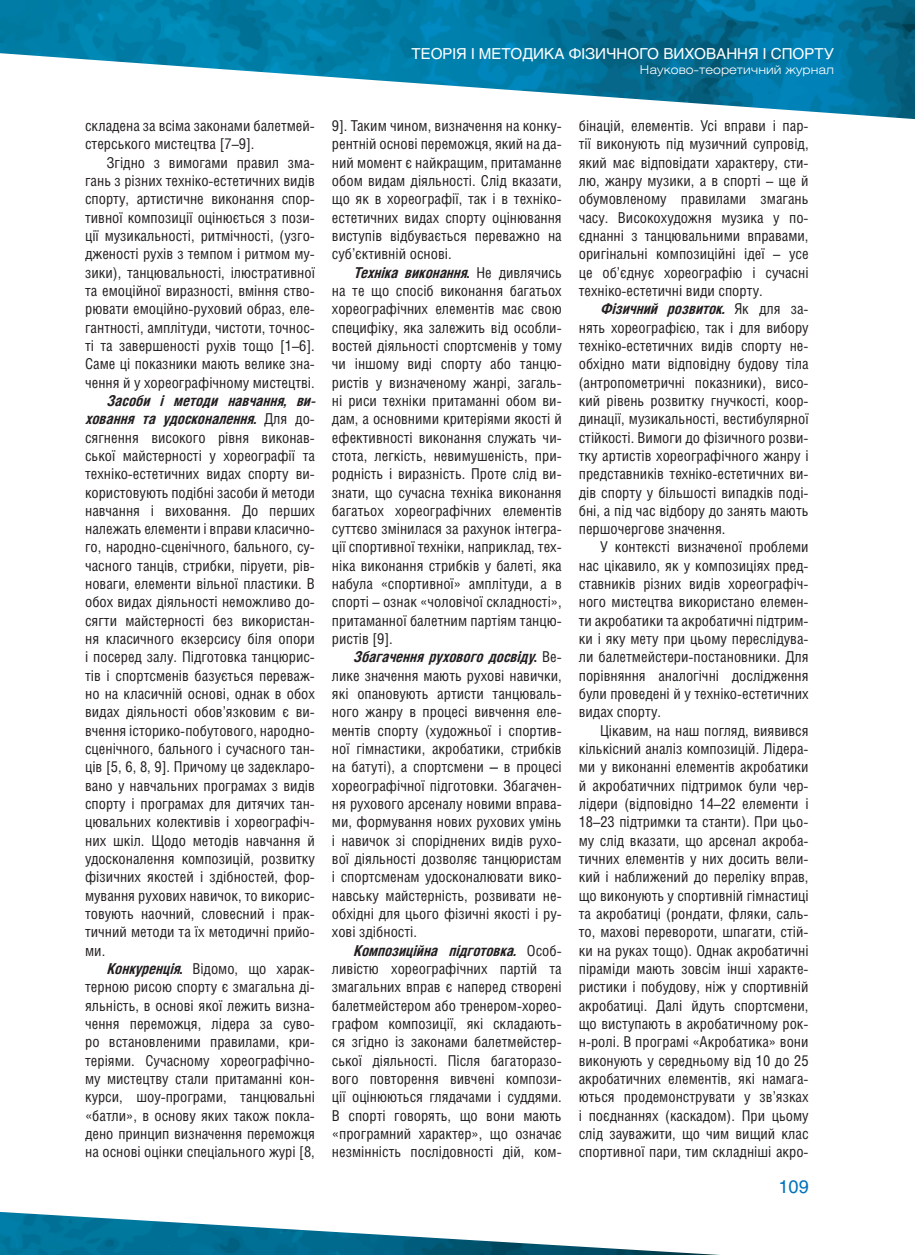
<style>
.page{position:relative;width:915px;height:1255px;background:#fff}
.page>*{position:absolute;margin:0;border:0;box-sizing:border-box;transform-origin:0 0}
.t1{font:18px "Helios C";color:#0072bc}
.t2{font:15px/18.3px "Helios Cond C";color:#231f20;text-align:justify}
.t3{font:15px "Helios C";color:#fff}
.t4{font:12px "Helios Ext Light C";color:#fff}
.s1{font-weight:700;font-style:italic}
.s2{font-weight:700}
.s3{font-family:"Arial"}
</style>
<div class="page">
<img style="left:0;top:0;width:914px;height:119px">
<img style="left:0;top:1211px;width:703px;height:43px">
<p class="t3" style="left:411px;top:44px;width:316px">Теорія і методика фізичного вихованн</p>
<p class="t3" style="left:747px;top:44px;width:85px">я і спорту</p>
<p class="t4" style="left:639px;top:62px;width:196px">Науково-теоретичний журнал</p>
<p class="t2" style="left:85px;top:116px;width:231px">складена за всіма законами балетмей&shy;стерського мистецтва [7–9].</p>
<p class="t2" style="left:85px;top:153px;width:231px;text-indent:21px">Згідно з вимогами правил зма&shy;гань з різних техніко-естетичних видів спорту, артистичне виконання спор&shy;тивної композиції оцінюється з пози&shy;ції музикальності, ритмічності, (узго&shy;дженості рухів з темпом і ритмом му&shy;зики), танцювальності, ілюстративної та емоційної виразності, вміння ство&shy;рювати емоційно-руховий образ, еле&shy;гантності, амплітуди, чистоти, точнос&shy;ті та завершеності рухів тощо [1–6].<br>Саме ці показники мають велике зна&shy;чення й у хореографічному мистецтві.</p>
<p class="t2" style="left:85px;top:391px;width:236px;text-align:left;text-indent:21px"><span class="s1">Засоби і методи навчання, ви&shy;ховання та удосконалення.</span> Д л я д о - сягнення високого рівня виконав&shy;ської майстерності у хореографії та техніко-естетичних видах спорту ви&shy;користовують подібні засоби й методи навчання і виховання. До перших належать елементи і вправи класично&shy;го, народно-сценічного, бального, су&shy;часного танців, стрибки, піруети, рів&shy;новаги, елементи вільної пластики. В обох видах діяльності неможливо до&shy;сягти майстерності без використан&shy;ня класичного екзерсису біля опори і посеред залу. Підготовка танцюрис&shy;тів і спортсменів базується переваж&shy;но на класичній основі, однак в обох видах діяльності обов’язковим є ви&shy;вчення історико-побутового, народно&shy;сценічного, бального і сучасного тан&shy;ців [5, 6, 8, 9]. Причому це задекларо&shy;вано у навчальних програмах з видів спорту і програмах для дитячих тан&shy;цювальних колективів і хореографіч&shy;них шкіл. Щодо методів навчання й удосконалення композицій, розвитку фізичних якостей і здібностей, фор&shy;мування рухових навичок, то викорис&shy;товують наочний, словесний і прак&shy;тичний методи та їх методичні прийо&shy;ми.</p>
<p class="t2" style="left:85px;top:959px;width:231px;text-indent:21px"><span class="s1">Конкуренція</span><span class="s2">.</span> Відомо, що харак&shy;терною рисою спорту є змагальна ді&shy;яльність, в основі якої лежить визна&shy;чення переможця, лідера за суво&shy;ро встановленими правилами, кри&shy;теріями. Сучасному хореографічно&shy;му мистецтву стали притаманні кон&shy;курси, шоу-програми, танцювальні «батли», в основу яких також покла&shy;дено принцип визначення переможця на основі оцінки спеціального журі [8,</p>
<p class="t2" style="left:332px;top:116px;width:231px">9]. Таким чином, визначення на конку&shy;рентній основі переможця, який на да&shy;ний момент є найкращим, притаманне обом видам діяльності. Слід вказати, що як в хореографії, так і в техніко&shy;естетичних видах спорту оцінювання виступів відбувається переважно на суб’єктивній основі.</p>
<p class="t2" style="left:332px;top:263px;width:231px;text-indent:21px"><span class="s1">Техніка виконання</span><span class="s2">.</span> Н е д и в л я ч и с ь на те що спосіб виконання багатьох хореографічних елементів має свою специфіку, яка залежить від особли&shy;востей діяльності спортсменів у тому чи іншому виді спорту або танцю&shy;ристів у визначеному жанрі, загаль&shy;ні риси техніки притаманні обом ви&shy;дам, а основними критеріями якості й ефективності виконання служать чи&shy;стота, легкість, невимушеність, при&shy;родність і виразність. Проте слід ви&shy;знати, що сучасна техніка виконання багатьох хореографічних елементів суттєво змінилася за рахунок інтегра&shy;ції спортивної техніки, наприклад, тех&shy;ніка виконання стрибків у балеті, яка набула «спортивної» амплітуди, а в спорті – ознак «чоловічої складності», притаманної балетним партіям танцю&shy;ристів [9].</p>
<p class="t2" style="left:332px;top:647px;width:231px;text-indent:21px"><span class="s1">Збагаченняруховогодосвіду</span><span class="s2">.</span> В е - лике значення мають рухові навички, які опановують артисти танцюваль&shy;ного жанру в процесі вивчення еле&shy;ментів спорту (художньої і спортив&shy;ної гімнастики, акробатики, стрибків на батуті), а спортсмени <span class="s3">‒</span> в процесі хореографічної підготовки. Збагачен&shy;ня рухового арсеналу новими вправа&shy;ми, формування нових рухових умінь і навичок зі споріднених видів рухо&shy;вої діяльності дозволяє танцюристам і спортсменам удосконалювати вико&shy;навську майстерність, розвивати не&shy;обхідні для цього фізичні якості і ру&shy;хові здібності.</p>
<p class="t2" style="left:332px;top:940px;width:231px;text-indent:21px"><span class="s1">Композиційна підготовка.</span> О с о б - ливістю хореографічних партій та змагальних вправ є наперед створені балетмейстером або тренером-хорео&shy;графом композиції, які складають&shy;ся згідно із законами балетмейстер&shy;ської діяльності. Після багаторазо&shy;вого повторення вивчені компози&shy;ції оцінюються глядачами і суддями.<br>В спорті говорять, що вони мають «програмний характер», що означає незмінність послідовності дій, ком-</p>
<p class="t2" style="left:578px;top:116px;width:231px">бінацій, елементів. Усі вправи і пар&shy;тії виконують під музичний супровід, який має відповідати характеру, сти&shy;лю, жанру музики, а в спорті – ще й обумовленому правилами змагань часу. Високохудожня музика у по&shy;єднанні з танцювальними вправами, оригінальні композиційні ідеї – усе це об’єднує хореографію і сучасні техніко-естетичні види спорту.</p>
<p class="t2" style="left:578px;top:299px;width:231px;text-indent:21px"><span class="s1">Фізичний розвиток.</span> Я к д л я з а - нять хореографією, так і для вибору техніко-естетичних видів спорту не&shy;обхідно мати відповідну будову тіла (антропометричні показники), висо&shy;кий рівень розвитку гнучкості, коор&shy;динації, музикальності, вестибулярної стійкості. Вимоги до фізичного розви&shy;тку артистів хореографічного жанру і представників техніко-естетичних ви&shy;дів спорту у більшості випадків поді&shy;бні, а під час відбору до занять мають першочергове значення.</p>
<p class="t2" style="left:578px;top:537px;width:231px;text-indent:21px">У контексті визначеної проблеми нас цікавило, як у композиціях пред&shy;ставників різних видів хореографіч&shy;ного мистецтва використано елемен&shy;ти акробатики та акробатичні підтрим&shy;ки і яку мету при цьому переслідува&shy;ли балетмейстери-постановники. Для порівняння аналогічні дослідження були проведені й у техніко-естетичних видах спорту.</p>
<p class="t2" style="left:578px;top:721px;width:231px;text-indent:21px">Цікавим, на наш погляд, виявився кількісний аналіз композицій. Лідера&shy;ми у виконанні елементів акробатики й акробатичних підтримок були чер&shy;лідери (відповідно 14–22 елементи і 18–23 підтримки та станти). При цьо&shy;му слід вказати, що арсенал акроба&shy;тичних елементів у них досить вели&shy;кий і наближений до переліку вправ, що виконують у спортивній гімнастиці та акробатиці (рондати, фляки, саль&shy;то, махові перевороти, шпагати, стій&shy;ки на руках тощо). Однак акробатичні піраміди мають зовсім інші характе&shy;ристики і побудову, ніж у спортивній акробатиці. Далі йдуть спортсмени, що виступають в акробатичному рок&shy;н-ролі. В програмі «Акробатика» вони виконують у середньому від 10 до 25 акробатичних елементів, які намага&shy;ються продемонструвати у зв’язках і поєднаннях (каскадом). При цьому слід зауважити, що чим вищий клас спортивної пари, тим складніші акро-</p>
<p class="t1" style="left:778px;top:1175px;width:32px">109</p>
</div>
